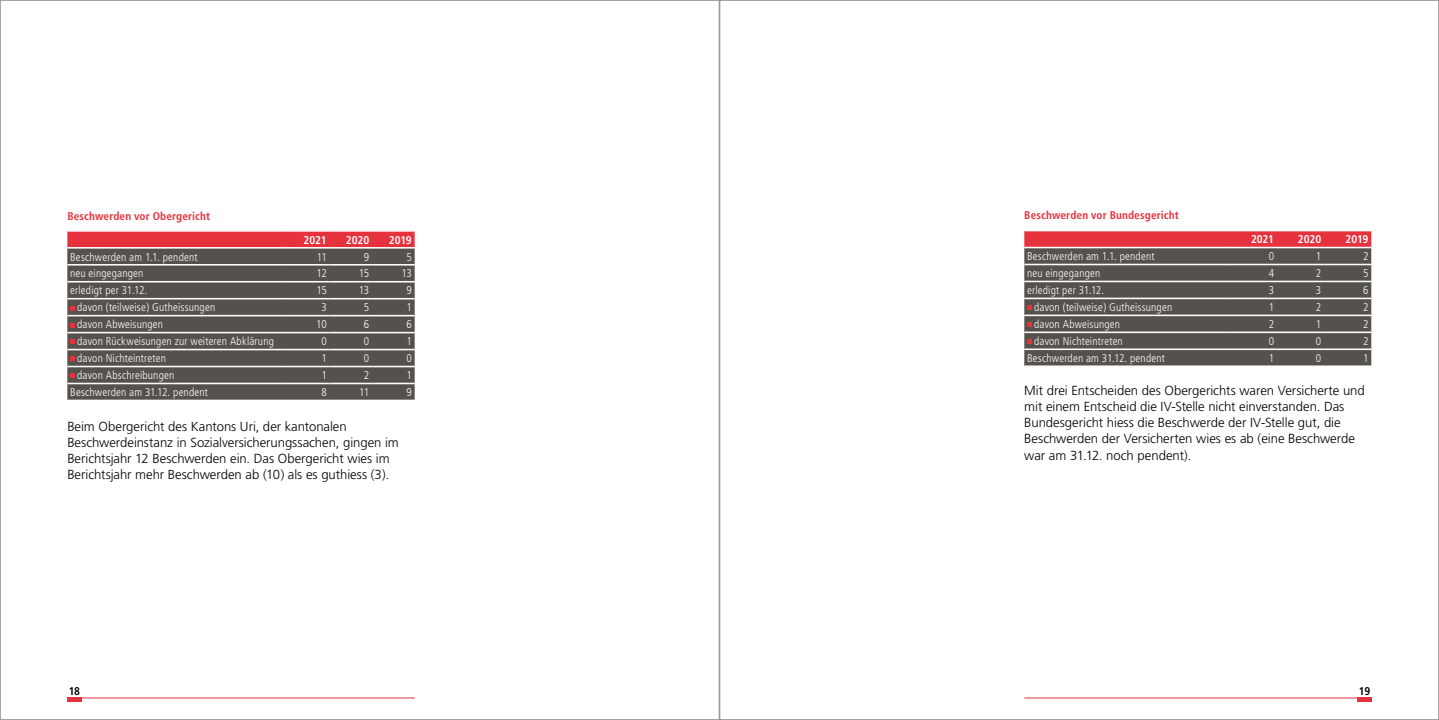
<style>
.page{position:relative;width:1439px;height:720px;background:#fff}
.page>*{position:absolute;margin:0;border:0;box-sizing:border-box;transform-origin:0 0}
.t1{font:300 13.12px/16.2px "Frutiger";letter-spacing:-.005em;color:#000}
.t2{font:300 condensed 11.25px "Frutiger";letter-spacing:.015em;color:#fff}
.t3{font:700 condensed 11.25px "Frutiger";letter-spacing:.015em;color:#e5323d}
.t4{font:700 condensed 11.25px "Frutiger";letter-spacing:-.01em;color:#fff}
.t5{font:700 condensed 11.25px "Frutiger";color:#000}
</style>
<div class="page">
<hr style="left:1024px;top:697px;width:347px;height:1px;background:#e5323d">
<hr style="left:67px;top:697px;width:348px;height:1px;background:#e5323d">
<hr style="left:1357px;top:697px;width:14px;height:4px;background:#e5323d">
<hr style="left:67px;top:697px;width:14px;height:4px;background:#e5323d">
<div style="left:67px;top:231px;width:348px;height:16px;background:#e5323d"></div>
<svg style="left:67px;top:248px;width:348px;height:151px;background:#5b5854"></svg>
<hr style="left:67px;top:264px;width:220px;height:1px;background:#fff">
<hr style="left:287px;top:264px;width:43px;height:1px;background:#fff">
<hr style="left:330px;top:264px;width:42px;height:1px;background:#fff">
<hr style="left:372px;top:264px;width:43px;height:1px;background:#fff">
<hr style="left:67px;top:281px;width:220px;height:1px;background:#fff">
<hr style="left:287px;top:281px;width:43px;height:1px;background:#fff">
<hr style="left:330px;top:281px;width:42px;height:1px;background:#fff">
<hr style="left:372px;top:281px;width:43px;height:1px;background:#fff">
<hr style="left:67px;top:298px;width:220px;height:1px;background:#fff">
<hr style="left:287px;top:298px;width:43px;height:1px;background:#fff">
<hr style="left:330px;top:298px;width:42px;height:1px;background:#fff">
<hr style="left:372px;top:298px;width:43px;height:1px;background:#fff">
<hr style="left:67px;top:315px;width:220px;height:1px;background:#fff">
<hr style="left:287px;top:315px;width:43px;height:1px;background:#fff">
<hr style="left:330px;top:315px;width:42px;height:1px;background:#fff">
<hr style="left:372px;top:315px;width:43px;height:1px;background:#fff">
<hr style="left:67px;top:332px;width:220px;height:1px;background:#fff">
<hr style="left:287px;top:332px;width:43px;height:1px;background:#fff">
<hr style="left:330px;top:332px;width:42px;height:1px;background:#fff">
<hr style="left:372px;top:332px;width:43px;height:1px;background:#fff">
<hr style="left:67px;top:348px;width:220px;height:2px;background:#fff">
<hr style="left:287px;top:348px;width:43px;height:2px;background:#fff">
<hr style="left:330px;top:348px;width:42px;height:2px;background:#fff">
<hr style="left:372px;top:348px;width:43px;height:2px;background:#fff">
<hr style="left:67px;top:365px;width:220px;height:2px;background:#fff">
<hr style="left:287px;top:365px;width:43px;height:2px;background:#fff">
<hr style="left:330px;top:365px;width:42px;height:2px;background:#fff">
<hr style="left:372px;top:365px;width:43px;height:2px;background:#fff">
<hr style="left:67px;top:382px;width:220px;height:2px;background:#fff">
<hr style="left:287px;top:382px;width:43px;height:2px;background:#fff">
<hr style="left:330px;top:382px;width:42px;height:2px;background:#fff">
<hr style="left:372px;top:382px;width:43px;height:2px;background:#fff">
<svg style="left:70px;top:306px;width:4px;height:4px"></svg>
<svg style="left:70px;top:323px;width:4px;height:4px"></svg>
<svg style="left:70px;top:340px;width:4px;height:4px"></svg>
<svg style="left:70px;top:357px;width:4px;height:4px"></svg>
<svg style="left:70px;top:373px;width:4px;height:5px"></svg>
<svg style="left:1024px;top:230px;width:347px;height:136px;background:#755e5c"></svg>
<p class="t3" style="left:67px;top:209px;width:144px">Beschwerden vor Obergericht</p>
<p class="t3" style="left:1024px;top:209px;width:156px">Beschwerden vor Bundesgericht</p>
<p class="t4" style="left:304px;top:233px;width:25px">2021</p>
<p class="t4" style="left:346px;top:233px;width:25px">2020</p>
<p class="t4" style="left:389px;top:233px;width:24px">2019</p>
<p class="t4" style="left:1251px;top:232px;width:25px">2021</p>
<p class="t4" style="left:1298px;top:232px;width:25px">2020</p>
<p class="t4" style="left:1345px;top:232px;width:24px">2019</p>
<p class="t2" style="left:70px;top:250px;width:129px">Beschwerden am 1.1. pendent</p>
<p class="t2" style="left:317px;top:250px;width:12px">11</p>
<p class="t2" style="left:364px;top:250px;width:7px">9</p>
<p class="t2" style="left:406px;top:250px;width:7px">5</p>
<p class="t2" style="left:70px;top:267px;width:75px">neu eingegangen</p>
<p class="t2" style="left:316px;top:267px;width:12px">12</p>
<p class="t2" style="left:359px;top:267px;width:12px">15</p>
<p class="t2" style="left:401px;top:267px;width:12px">13</p>
<p class="t2" style="left:70px;top:284px;width:78px">erledigt per 31.12.</p>
<p class="t2" style="left:316px;top:284px;width:12px">15</p>
<p class="t2" style="left:359px;top:284px;width:12px">13</p>
<p class="t2" style="left:406px;top:284px;width:7px">9</p>
<p class="t2" style="left:77px;top:301px;width:139px">davon (teilweise) Gutheissungen</p>
<p class="t2" style="left:321px;top:301px;width:7px">3</p>
<p class="t2" style="left:364px;top:301px;width:7px">5</p>
<p class="t2" style="left:406px;top:301px;width:7px">1</p>
<p class="t2" style="left:77px;top:318px;width:87px">davon Abweisungen</p>
<p class="t2" style="left:316px;top:318px;width:12px">10</p>
<p class="t2" style="left:364px;top:318px;width:7px">6</p>
<p class="t2" style="left:406px;top:318px;width:7px">6</p>
<p class="t2" style="left:77px;top:335px;width:198px">davon Rückweisungen zur weiteren Abklärung</p>
<p class="t2" style="left:321px;top:335px;width:7px">0</p>
<p class="t2" style="left:364px;top:335px;width:7px">0</p>
<p class="t2" style="left:406px;top:335px;width:7px">1</p>
<p class="t2" style="left:77px;top:352px;width:90px">davon Nichteintreten</p>
<p class="t2" style="left:321px;top:352px;width:7px">1</p>
<p class="t2" style="left:364px;top:352px;width:7px">0</p>
<p class="t2" style="left:406px;top:352px;width:7px">0</p>
<p class="t2" style="left:77px;top:369px;width:99px">davon Abschreibungen</p>
<p class="t2" style="left:321px;top:369px;width:7px">1</p>
<p class="t2" style="left:364px;top:369px;width:7px">2</p>
<p class="t2" style="left:406px;top:369px;width:7px">1</p>
<p class="t2" style="left:70px;top:386px;width:139px">Beschwerden am 31.12. pendent</p>
<p class="t2" style="left:321px;top:386px;width:7px">8</p>
<p class="t2" style="left:359px;top:386px;width:12px">11</p>
<p class="t2" style="left:406px;top:386px;width:7px">9</p>
<p class="t1" style="left:67px;top:417px;width:333px">Beim Obergericht des Kantons Uri, der kantonalen Beschwerdeinstanz in Sozialversicherungssachen, gingen im Berichtsjahr 12 Beschwerden ein. Das Obergericht wies im Berichtsjahr mehr Beschwerden ab (10) als es guthiess (3).</p>
<p class="t2" style="left:1027px;top:250px;width:129px">Beschwerden am 1.1. pendent</p>
<p class="t2" style="left:1268px;top:250px;width:7px">0</p>
<p class="t2" style="left:1316px;top:250px;width:7px">1</p>
<p class="t2" style="left:1363px;top:250px;width:7px">2</p>
<p class="t2" style="left:1027px;top:267px;width:75px">neu eingegangen</p>
<p class="t2" style="left:1268px;top:267px;width:7px">4</p>
<p class="t2" style="left:1316px;top:267px;width:7px">2</p>
<p class="t2" style="left:1363px;top:267px;width:7px">5</p>
<p class="t2" style="left:1027px;top:284px;width:78px">erledigt per 31.12.</p>
<p class="t2" style="left:1268px;top:284px;width:7px">3</p>
<p class="t2" style="left:1316px;top:284px;width:7px">3</p>
<p class="t2" style="left:1363px;top:284px;width:7px">6</p>
<p class="t2" style="left:1034px;top:301px;width:139px">davon (teilweise) Gutheissungen</p>
<p class="t2" style="left:1268px;top:301px;width:7px">1</p>
<p class="t2" style="left:1316px;top:301px;width:7px">2</p>
<p class="t2" style="left:1363px;top:301px;width:7px">2</p>
<p class="t2" style="left:1034px;top:317px;width:87px">davon Abweisungen</p>
<p class="t2" style="left:1268px;top:317px;width:7px">2</p>
<p class="t2" style="left:1316px;top:317px;width:7px">1</p>
<p class="t2" style="left:1363px;top:317px;width:7px">2</p>
<p class="t2" style="left:1034px;top:334px;width:90px">davon Nichteintreten</p>
<p class="t2" style="left:1268px;top:334px;width:7px">0</p>
<p class="t2" style="left:1316px;top:334px;width:7px">0</p>
<p class="t2" style="left:1363px;top:334px;width:7px">2</p>
<p class="t2" style="left:1027px;top:351px;width:139px">Beschwerden am 31.12. pendent</p>
<p class="t2" style="left:1268px;top:351px;width:7px">1</p>
<p class="t2" style="left:1316px;top:351px;width:7px">0</p>
<p class="t2" style="left:1363px;top:351px;width:7px">1</p>
<p class="t1" style="left:1024px;top:381px;width:342px">Mit drei Entscheiden des Obergerichts waren Versicherte und mit einem Entscheid die IV-Stelle nicht einverstanden. Das Bundesgericht hiess die Beschwerde der IV-Stelle gut, die Beschwerden der Versicherten wies es ab (eine Beschwerde war am 31.12. noch pendent).</p>
<p class="t5" style="left:69px;top:683px;width:13px">18</p>
<p class="t5" style="left:1358px;top:683px;width:13px">19</p>
</div>
